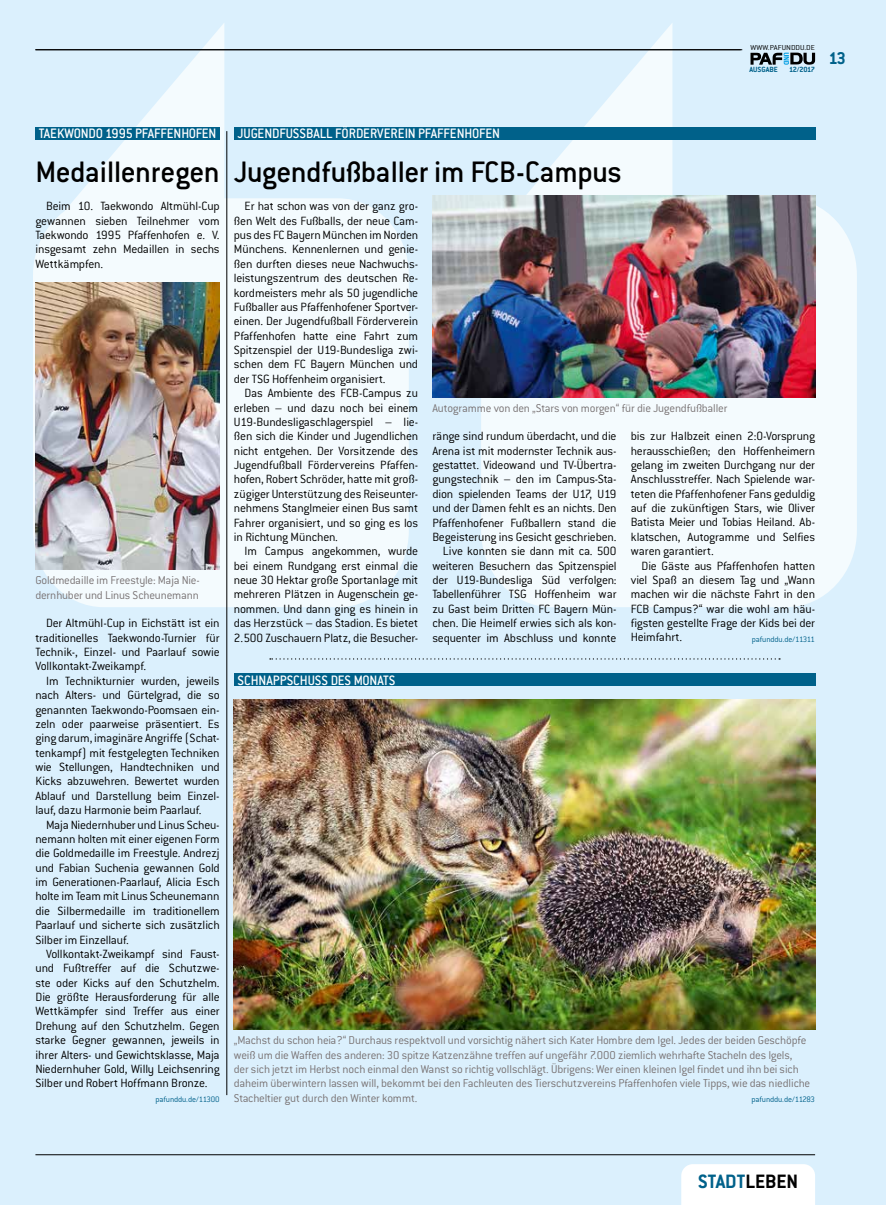
<style>
.page{position:relative;width:886px;height:1205px;background:#dbf0fd}
.page>*{position:absolute;margin:0;border:0;box-sizing:border-box;transform-origin:0 0}
.t1{font:500 32.5px "Conduit ITC Std";letter-spacing:-.015em;color:#000}
.t2{font:700 21.25px "Conduit ITC Std";color:#00618a}
.t3{font:700 18.75px "Conduit ITC Std";color:#00618a}
.t4{font:500 15px "Conduit ITC Std";letter-spacing:-.005em;color:#fff;scale:.95 1}
.t5{font:300 13.12px/14.4px "Conduit ITC Std";letter-spacing:-.015em;color:#000;text-align:justify}
.t6{font:300 12.5px/14.4px "Conduit ITC Std";letter-spacing:-.015em;color:#797374}
.t7{font:300 8.75px "Conduit ITC Std";letter-spacing:-.015em;color:#00618a}
.t8{font:700 8.25px "Conduit ITC Std";letter-spacing:-.01em;color:#00618a}
.t9{font:300 7.88px "Conduit ITC Std";letter-spacing:.01em;color:#000;scale:1.1 1}
.s1{color:#000}
</style>
<div class="page">
<svg style="left:481px;top:23px;width:376px;height:584px;fill:#f4fbfe"></svg>
<svg style="left:33px;top:23px;width:376px;height:584px;fill:#f4fbfe"></svg>
<hr style="left:35px;top:50px;width:707px;height:1px;background:#000">
<div style="left:681px;top:1164px;width:134px;height:41px;background:#fff"></div>
<hr style="left:35px;top:1154px;width:780px;height:1px;background:#000">
<svg style="left:750px;top:53px;width:65px;height:12px"></svg>
<div style="left:234px;top:673px;width:581px;height:13px;background:#00618a"></div>
<img style="left:234px;top:699px;width:581px;height:331px">
<hr style="left:227px;top:131px;width:1px;height:964px;background:#000">
<div style="left:234px;top:127px;width:581px;height:13px;background:#00618a"></div>
<div style="left:35px;top:127px;width:185px;height:13px;background:#00618a"></div>
<img style="left:35px;top:282px;width:185px;height:287px">
<img style="left:432px;top:196px;width:383px;height:201px">
<svg style="left:270px;top:658px;width:510px;height:1px"></svg>
<p class="t9" style="left:750px;top:42px;width:60px">WWW.PAFUNDDU.DE</p>
<p class="t8" style="left:749px;top:65px;width:30px">AUSGABE</p>
<p class="t8" style="left:789px;top:65px;width:27px">12/2017</p>
<h3 class="t3" style="left:828px;top:47px;width:19px">13</h3>
<p class="t4" style="left:237px;top:125px;width:278px">JUGENDFUSSBALL FÖRDERVEREIN PFAFFENHOFEN</p>
<h1 class="t1" style="left:35px;top:152px;width:588px">Medaillenregen Jugendfußballer im FCB-Campus</h1>
<p class="t5" style="left:234px;top:199px;width:186px;text-indent:11px">Er hat schon was von der ganz gro&shy;ßen Welt des Fußballs, der neue Cam&shy;pus des FC Bayern München im Norden Münchens. Kennenlernen und genie&shy;ßen durften dieses neue Nachwuchs&shy;leistungszentrum des deutschen Re&shy;kordmeisters mehr als 50 jugendliche Fußballer aus Pfaffenhofener Sportver&shy;einen. Der Jugendfußball Förderverein Pfaffenhofen hatte eine Fahrt zum Spitzenspiel der U19-Bundesliga zwi&shy;schen dem FC Bayern München und der TSG Hoffenheim organisiert.</p>
<p class="t5" style="left:234px;top:385px;width:186px;text-indent:11px">Das Ambiente des FCB-Campus zu erleben – und dazu noch bei einem U19-Bundesligaschlagerspiel – lie&shy;ßen sich die Kinder und Jugendlichen nicht entgehen. Der Vorsitzende des Jugendfußball Fördervereins Pfaffen&shy;hofen, Robert Schröder, hatte mit groß&shy;zügiger Unterstützung des Reiseunter&shy;nehmens Stanglmeier einen Bus samt Fahrer organisiert, und so ging es los in Richtung München.</p>
<p class="t5" style="left:234px;top:544px;width:186px;text-indent:11px">Im Campus angekommen, wurde bei einem Rundgang erst einmal die neue 30 Hektar große Sportanlage mit mehreren Plätzen in Augenschein ge&shy;nommen. Und dann ging es hinein in das Herzstück – das Stadion. Es bietet 2.500 Zuschauern Platz, die Besucher-</p>
<p class="t4" style="left:39px;top:125px;width:188px">TAEKWONDO 1995 PFAFFENHOFEN</p>
<p class="t5" style="left:35px;top:199px;width:186px;text-indent:11px">Beim 10. Taekwondo Altmühl-Cup gewannen sieben Teilnehmer vom Taekwondo 1995 Pfaffenhofen e. V. insgesamt zehn Medaillen in sechs Wettkämpfen.</p>
<p class="t6" style="left:432px;top:400px;width:296px">Autogramme von den „Stars von morgen“ für die Jugendfußballer</p>
<p class="t5" style="left:432px;top:429px;width:186px;text-align:right">ränge sind rundum überdacht, und die Arena ist mit modernster Technik aus&shy;gestattet. Videowand und TV-Übertra&shy;gungstechnik – den im Campus-Sta&shy;dion spielenden Teams der U17, U19 und der Damen fehlt es an nichts. Den Pfaffenhofener Fußballern stand die Begeisterung ins Gesicht geschrieben.<br>Live konnten sie dann mit ca. 500 weiteren Besuchern das Spitzenspiel der U19-Bundesliga Süd verfolgen:<br>Tabellenführer TSG Hoffenheim war zu Gast beim Dritten FC Bayern Mün&shy;chen. Die Heimelf erwies sich als kon&shy;sequenter im Abschluss und konnte</p>
<p class="t5" style="left:631px;top:428px;width:186px">bis zur Halbzeit einen 2:0-Vorsprung herausschießen; den Hoffenheimern gelang im zweiten Durchgang nur der Anschlusstreffer. Nach Spielende war&shy;teten die Pfaffenhofener Fans geduldig auf die zukünftigen Stars, wie Oliver Batista Meier und Tobias Heiland. Ab&shy;klatschen, Autogramme und Selfies waren garantiert.</p>
<p class="t5" style="left:631px;top:558px;width:186px;text-indent:11px">Die Gäste aus Pfaffenhofen hatten viel Spaß an diesem Tag und „Wann machen wir die nächste Fahrt in den FCB Campus?“ war die wohl am häu&shy;figsten gestellte Frage der Kids bei der Heimfahrt.</p>
<p class="t6" style="left:35px;top:573px;width:166px">Goldmedaille im Freestyle: Maja Nie&shy;dernhuber und Linus Scheunemann</p>
<p class="t5" style="left:35px;top:615px;width:186px;text-indent:11px">Der Altmühl-Cup in Eichstätt ist ein traditionelles Taekwondo-Turnier für Technik-, Einzel- und Paarlauf sowie Vollkontakt-Zweikampf.</p>
<p class="t5" style="left:35px;top:673px;width:186px;text-indent:11px">Im Technikturnier wurden, jeweils nach Alters- und Gürtelgrad, die so genannten Taekwondo-Poomsaen ein&shy;zeln oder paarweise präsentiert. Es ging darum, imaginäre Angriffe (Schat&shy;tenkampf) mit festgelegten Techniken wie Stellungen, Handtechniken und Kicks abzuwehren. Bewertet wurden Ablauf und Darstellung beim Einzel&shy;lauf, dazu Harmonie beim Paarlauf.</p>
<p class="t5" style="left:35px;top:817px;width:186px;text-indent:11px">Maja Niedernhuber und Linus Scheu&shy;nemann holten mit einer eigenen Form die Goldmedaille im Freestyle. Andrezj und Fabian Suchenia gewannen Gold im Generationen-Paarlauf, Alicia Esch holte im Team mit Linus Scheunemann die Silbermedaille im traditionellem Paarlauf und sicherte sich zusätzlich Silber im Einzellauf.</p>
<p class="t5" style="left:35px;top:946px;width:186px;text-indent:11px">Vollkontakt-Zweikampf sind Faust&shy;und Fußtreffer auf die Schutzwe&shy;ste oder Kicks auf den Schutzhelm.<br>Die größte Herausforderung für alle Wettkämpfer sind Treffer aus einer Drehung auf den Schutzhelm. Gegen starke Gegner gewannen, jeweils in ihrer Alters- und Gewichtsklasse, Maja Niedernhuher Gold, Willy Leichsenring Silber und Robert Hoffmann Bronze.</p>
<p class="t7" style="left:155px;top:1093px;width:66px">pafunddu.de/11300</p>
<p class="t7" style="left:752px;top:633px;width:65px">pafunddu.de/11311</p>
<p class="t4" style="left:237px;top:671px;width:168px">SCHNAPPSCHUSS DES MONATS</p>
<p class="t6" style="left:234px;top:1033px;width:578px">„Machst du schon heia?“ Durchaus respektvoll und vorsichtig nähert sich Kater Hombre dem Igel. Jedes der beiden Geschöpfe weiß um die Waffen des anderen: 30 spitze Katzenzähne treffen auf ungefähr 7.000 ziemlich wehrhafte Stacheln des Igels, der sich jetzt im Herbst noch einmal den Wanst so richtig vollschlägt. Übrigens: Wer einen kleinen Igel findet und ihn bei sich daheim überwintern lassen will, bekommt bei den Fachleuten des Tierschutzvereins Pfaffenhofen viele Tipps, wie das niedliche Stacheltier gut durch den Winter kommt.</p>
<p class="t7" style="left:751px;top:1093px;width:65px">pafunddu.de/11283</p>
<h2 class="t2" style="left:698px;top:1169px;width:102px">STADT<span class="s1">LEBEN</span></h2>
</div>
